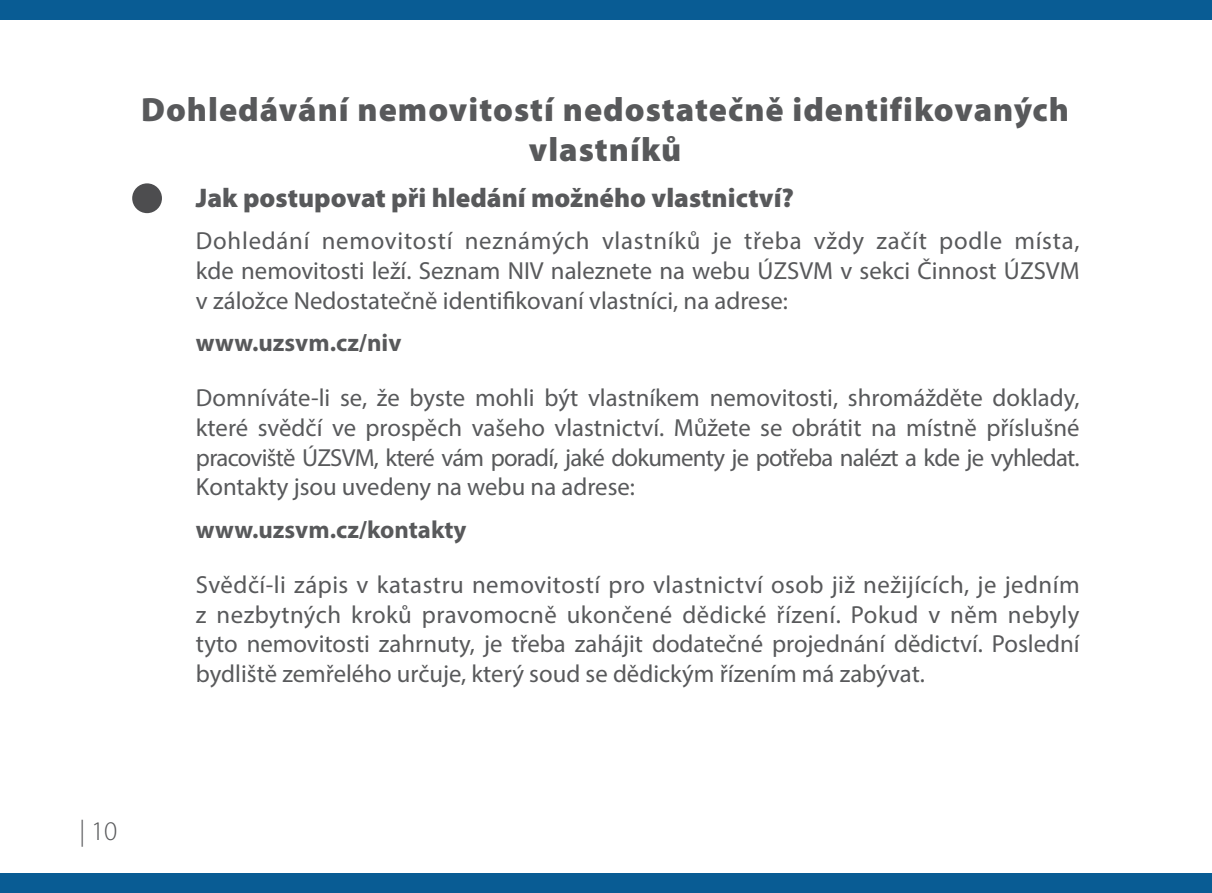
<style>
.page{position:relative;width:1212px;height:893px;background:#fff}
.page>*{position:absolute;margin:0;border:0;box-sizing:border-box;transform-origin:0 0}
.t1{font:900 33.75px/40.5px "Myriad Pro";letter-spacing:.03em;color:#58595b;text-align:center}
.t2{font:900 27px "Myriad Pro";color:#58595b}
.t3{font:300 27px "Myriad Pro";color:#58595b}
.t4{font:24.75px/29.7px "Myriad Pro";color:#58595b;text-align:justify}
.t5{font:700 24.75px "Myriad Pro";color:#58595b}
</style>
<div class="page">
<div style="left:0;top:874px;width:1212px;height:19px;background:#095c94"></div>
<div style="left:0;top:0;width:1212px;height:19px;background:#095c94"></div>
<div style="left:132px;top:183px;width:30px;height:30px;background:#4d4d4f;border-radius:50%"></div>
<h1 class="t1" style="left:141px;top:88px;width:929px">Dohledávání nemovitostí nedostatečně identifikovaných vlastníků</h1>
<p class="t2" style="left:196px;top:180px;width:599px">Jak postupovat při hledání možného vlastnictví?</p>
<p class="t4" style="left:196px;top:226px;width:885px">Dohledání nemovitostí neznámých vlastníků je třeba vždy začít podle místa, kde nemovitosti leží. Seznam NIV naleznete na webu ÚZSVM v sekci Činnost ÚZSVM v záložce Nedostatečně identifikovaní vlastníci, na adrese:</p>
<p class="t5" style="left:196px;top:327px;width:207px">www.uzsvm.cz/niv</p>
<p class="t4" style="left:196px;top:383px;width:885px">Domníváte-li se, že byste mohli být vlastníkem nemovitosti, shromážděte doklady, které svědčí ve prospěch vašeho vlastnictví. Můžete se obrátit na místně příslušné pracoviště ÚZSVM, které vám poradí, jaké dokumenty je potřeba nalézt a kde je vyhledat.<br>Kontakty jsou uvedeny na webu na adrese:</p>
<p class="t5" style="left:196px;top:513px;width:272px">www.uzsvm.cz/kontakty</p>
<p class="t4" style="left:196px;top:569px;width:885px">Svědčí-li zápis v katastru nemovitostí pro vlastnictví osob již nežijících, je jedním z nezbytných kroků pravomocně ukončené dědické řízení. Pokud v něm nebyly tyto nemovitosti zahrnuty, je třeba zahájit dodatečné projednání dědictví. Poslední bydliště zemřelého určuje, který soud se dědickým řízením má zabývat.</p>
<p class="t3" style="left:79px;top:815px;width:39px">| 10</p>
</div>
